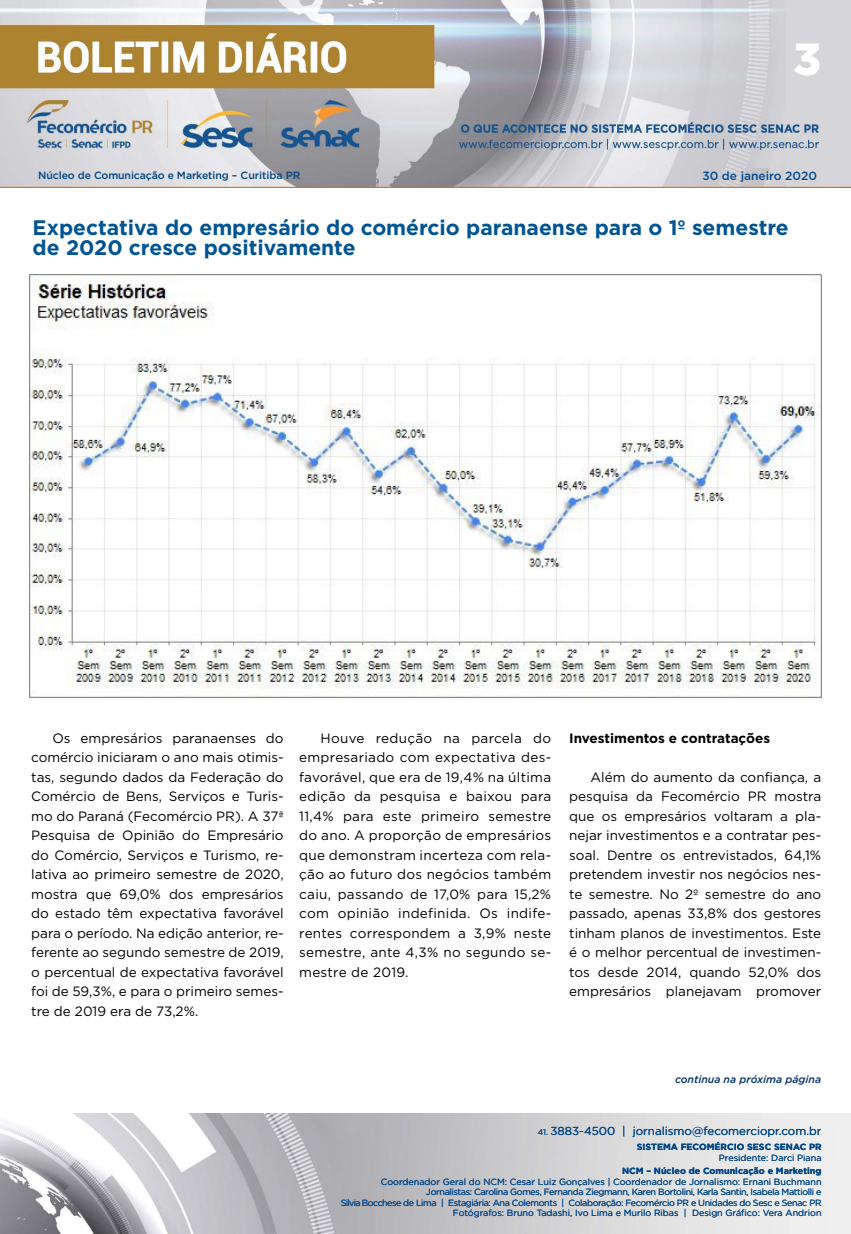
<style>
.page{position:relative;width:851px;height:1234px;background:#fff}
.page>*{position:absolute;margin:0;border:0;box-sizing:border-box;transform-origin:0 0}
.t1{font:900 45px "Gotham";color:#fff}
.t2{font:700 21px/19.5px "Gotham";color:#005493}
.t3{font:13.5px/19.5px "Gotham";color:#000;text-align:justify}
.t4{font:700 13.5px "Gotham";color:#000}
.t5{font:500 11.85px "Gotham";color:#004a93}
.t6{font:11.55px "Gotham";color:#004587}
.t7{font:500 10.5px "Gotham";letter-spacing:-.01em;color:#004587}
.t8{font:italic 500 10.5px "Gotham";color:#01316a}
.t9{font:9px/10.5px "Gotham";letter-spacing:-.04em;color:#004587;text-align:right}
.t10{font:700 9px "Gotham";color:#004587}
.t11{font:9px "Gotham";color:#004587}
.s1{font-size:8.25px}
</style>
<div class="page">
<img style="left:0;top:0;width:850px;height:188px">
<img style="left:0;top:1113px;width:850px;height:120px">
<img style="left:30px;top:274px;width:791px;height:423px">
<h1 class="t1" style="left:793px;top:28px;width:29px">3</h1>
<p class="t7" style="left:38px;top:168px;width:264px">Núcleo de Comunicação e Marketing – Curitiba PR</p>
<p class="t5" style="left:702px;top:167px;width:116px">30 de janeiro 2020</p>
<h2 class="t2" style="left:33px;top:218px;width:757px">Expectativa do empresário do comércio paranaense para o 1º semestre de 2020 cresce positivamente</h2>
<p class="t3" style="left:31px;top:727px;width:254px;text-indent:21px">Os empresários paranaenses do comércio iniciaram o ano mais otimis&shy;tas, segundo dados da Federação do Comércio de Bens, Serviços e Turis&shy;mo do Paraná (Fecomércio PR). A 37ª Pesquisa de Opinião do Empresário do Comércio, Serviços e Turismo, re&shy;lativa ao primeiro semestre de 2020, mostra que 69,0% dos empresários do estado têm expectativa favorável para o período. Na edição anterior, re&shy;ferente ao segundo semestre de 2019, o percentual de expectativa favorável foi de 59,3%, e para o primeiro semes&shy;tre de 2019 era de 73,2%.</p>
<p class="t3" style="left:299px;top:727px;width:253px;text-indent:21px">Houve redução na parcela do empresariado com expectativa des&shy;favorável, que era de 19,4% na última edição da pesquisa e baixou para 11,4% para este primeiro semestre do ano. A proporção de empresários que demonstram incerteza com rela&shy;ção ao futuro dos negócios também caiu, passando de 17,0% para 15,2% com opinião indefinida. Os indife&shy;rentes correspondem a 3,9% neste semestre, ante 4,3% no segundo se&shy;mestre de 2019.</p>
<p class="t4" style="left:569px;top:728px;width:202px">Investimentos e contratações</p>
<p class="t3" style="left:569px;top:766px;width:253px;text-indent:21px">Além do aumento da confiança, a pesquisa da Fecomércio PR mostra que os empresários voltaram a pla&shy;nejar investimentos e a contratar pes&shy;soal. Dentre os entrevistados, 64,1% pretendem investir nos negócios nes&shy;te semestre. No 2º semestre do ano passado, apenas 33,8% dos gestores tinham planos de investimentos. Este é o melhor percentual de investimen&shy;tos desde 2014, quando 52,0% dos empresários planejavam promover</p>
<p class="t8" style="left:675px;top:1071px;width:148px">continua na próxima página</p>
<p class="t6" style="left:537px;top:1123px;width:285px"><span class="s1">41.</span> 3883-4500 | jornalismo@fecomerciopr.com.br</p>
<p class="t10" style="left:636px;top:1140px;width:186px">SISTEMA FECOMÉRCIO SESC SENAC PR</p>
<p class="t11" style="left:718px;top:1151px;width:104px">Presidente: Darci Piana</p>
<p class="t10" style="left:622px;top:1164px;width:201px">NCM – Núcleo de Comunicação e Marketing</p>
<p class="t9" style="left:341px;top:1175px;width:482px">Coordenador Geral do NCM: Cesar Luiz Gonçalves | Coordenador de Jornalismo: Ernani Buchmann Jornalistas: Carolina Gomes, Fernanda Ziegmann, Karen Bortolini, Karla Santin, Isabela Mattiolli e<br>Silvia Bocchese de Lima | Estagiária: Ana Colemonts | Colaboração: Fecomércio PR e Unidades do Sesc e Senac PR Fotógrafos: Bruno Tadashi, Ivo Lima e Murilo Ribas | Design Gráfico: Vera Andrion</p>
</div>
